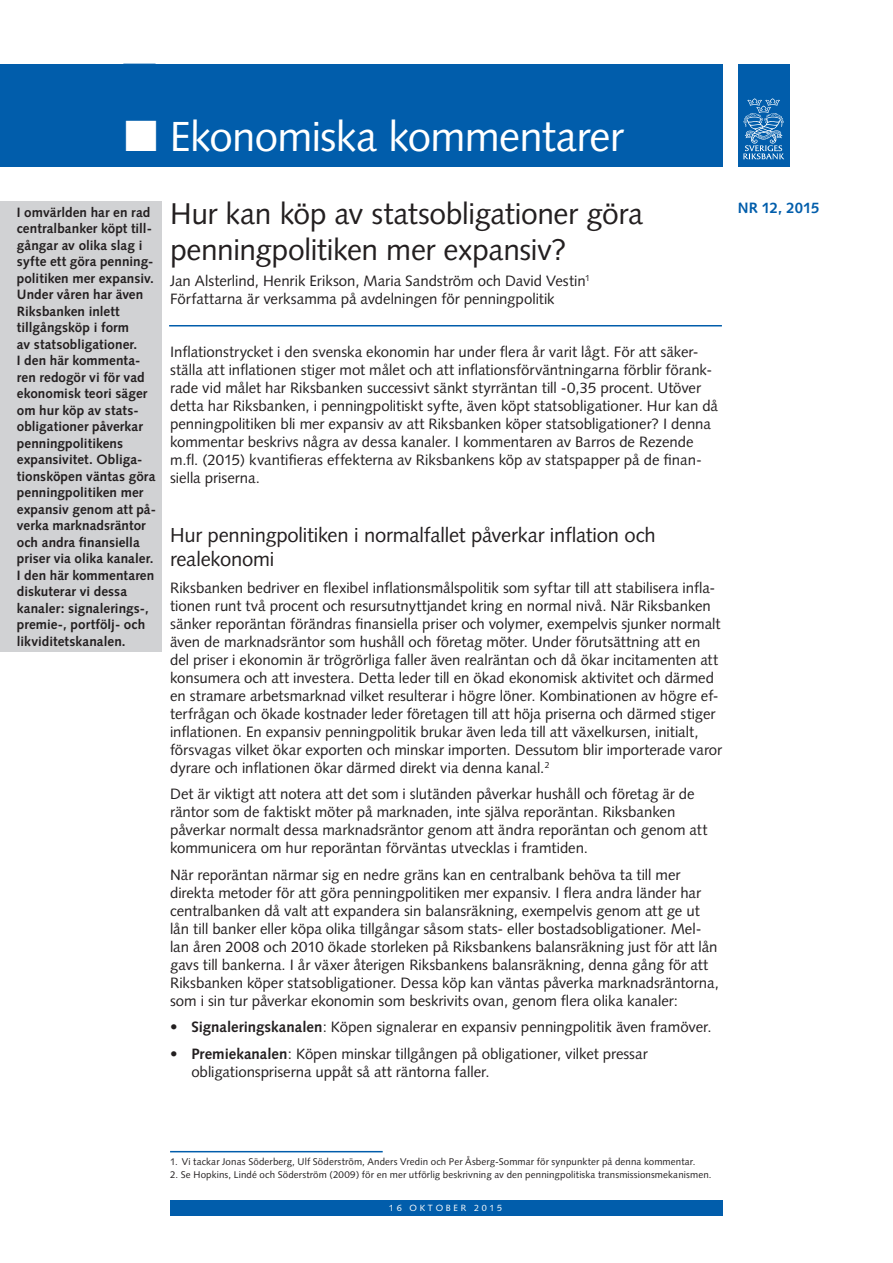
<style>
.page{position:relative;width:893px;height:1263px;background:#fff}
.page>*{position:absolute;margin:0;border:0;box-sizing:border-box;transform-origin:0 0}
.t1{font:42px "Syntax";color:#fff}
.t2{font:30px/36px "Syntax";letter-spacing:-.015em;color:#231f20}
.t3{font:20.25px/24px "Syntax";letter-spacing:-.01em;color:#231f20}
.t4{font:15px/18px "Syntax";letter-spacing:-.005em;color:#231f20}
.t5{font:700 15px "Syntax";color:#015dab}
.t6{font:700 13.5px/16.5px "Syntax";letter-spacing:.005em;color:#231f20}
.t7{font:9.75px "Syntax";letter-spacing:.01em;color:#231f20}
.t8{font:9px "Syntax";letter-spacing:.3em;color:#fff}
.s1{font-family:"Monotype Sorts"}
.s2{font-weight:700}
</style>
<div class="page">
<div style="left:170px;top:1200px;width:552px;height:16px;background:#015dab"></div>
<div style="left:0;top:201px;width:161px;height:451px;background:#d1d2d4"></div>
<hr style="left:169px;top:325px;width:553px;height:1px;background:#015dab">
<div style="left:0;top:64px;width:723px;height:103px;background:#015dab"></div>
<div style="left:738px;top:64px;width:51px;height:103px;background:#015dab"></div>
<svg style="left:743px;top:98px;width:41px;height:61px"></svg>
<hr style="left:170px;top:1151px;width:213px;height:1px;background:#015dab">
<h1 class="t1" style="left:125px;top:111px;width:501px"><span class="s1">n</span> Ekonomiska kommentarer</h1>
<p class="t6" style="left:17px;top:204px;width:141px">I omvärlden har en rad centralbanker köpt till&shy;gångar av olika slag i syfte ett göra penning&shy;politiken mer expansiv.<br>Under våren har även<br>Riksbanken inlett tillgångsköp i form<br>av statsobligationer.<br>I den här kommenta&shy;ren redogör vi för vad ekonomisk teori säger om hur köp av stats&shy;obligationer påverkar penningpolitikens expansivitet. Obliga&shy;tionsköpen väntas göra penningpolitiken mer expansiv genom att på&shy;verka marknadsräntor och andra finansiella priser via olika kanaler.<br>I den här kommentaren diskuterar vi dessa kanaler: signalerings‑, premie‑, portfölj‑ och likviditetskanalen.</p>
<h2 class="t2" style="left:170px;top:195px;width:475px">Hur kan köp av statsobligationer göra penningpolitiken mer expansiv?</h2>
<p class="t4" style="left:170px;top:272px;width:421px">Jan Alsterlind, Henrik Erikson, Maria Sandström och David Vestin<sup>1<br></sup>Författarna är verksamma på avdelningen för penningpolitik</p>
<p class="t4" style="left:170px;top:343px;width:549px">I nflationstrycket i den svenska ekonomin har under flera år varit lågt. För att säker&shy;ställa att inflationen stiger mot målet och att inflationsförväntningarna förblir förank&shy;rade vid målet har Riksbanken successivt sänkt styrräntan till -0,35 procent. Utöver detta har Riksbanken, i penningpolitiskt syfte, även köpt statsobligationer. Hur kan då penningpolitiken bli mer expansiv av att Riksbanken köper statsobligationer? I denna kommentar beskrivs några av dessa kanaler. I kommentaren av Barros de Rezende m.fl. (2015) kvantifieras effekterna av Riksbankens köp av statspapper på de finan&shy;siella priserna.</p>
<h3 class="t3" style="left:170px;top:523px;width:487px">Hur penningpolitiken i normalfallet påverkar inflation och realekonomi</h3>
<p class="t4" style="left:170px;top:578px;width:554px">Riksbanken bedriver en flexibel inflationsmålspolitik som syftar till att stabilisera infla&shy;tionen runt två procent och resursutnyttjandet kring en normal nivå. N är Riksbanken sänker reporäntan förändras finansiella priser och volymer, exempelvis sjunker normalt även de marknadsräntor som hushåll och företag möter. Under förutsättning att en del priser i ekonomin är trögrörliga faller även realräntan och då ökar incitamenten att konsumera och att investera. Detta leder till en ökad ekonomisk aktivitet och därmed en stramare arbetsmarknad vilket resulterar i högre löner. Kombinationen av högre ef&shy;terfrågan och ökade kostnader leder företagen till att höja priserna och därmed stiger inflationen. En expansiv penningpolitik brukar även leda till att växelkursen, initialt, försvagas vilket ökar exporten och minskar importen. Dessutom blir importerade varor dyrare och inflationen ökar därmed direkt via denna kanal.<sup>2</sup></p>
<p class="t4" style="left:170px;top:785px;width:539px">Det är viktigt att notera att det som i slutänden påverkar hushåll och företag är de räntor som de faktiskt möter på marknaden, inte själva reporäntan. Riksbanken påverkar normalt dessa marknadsräntor genom att ändra reporäntan och genom att kommunicera om hur reporäntan förväntas utvecklas i framtiden.</p>
<p class="t4" style="left:170px;top:865px;width:550px">N är reporäntan närmar sig en nedre gräns kan en centralbank behöva ta till mer direkta metoder för att göra penningpolitiken mer expansiv. I flera andra länder har centralbanken då valt att expandera sin balansräkning, exempelvis genom att ge ut lån till banker eller köpa olika tillgångar såsom stats- eller bostadsobligationer. Mel&shy;lan åren 2008 och 2010 ökade storleken på Riksbankens balansräkning just för att lån gavs till bankerna. I år växer återigen Riksbankens balansräkning, denna gång för att Riksbanken köper statsobligationer. Dessa köp kan väntas påverka marknadsräntorna, som i sin tur påverkar ekonomin som beskrivits ovan, genom flera olika kanaler:</p>
<p class="t4" style="left:170px;top:1018px;width:543px"><span class="s2">• Signaleringskanalen</span>: Köpen signalerar en expansiv penningpolitik även framöver.</p>
<p class="t4" style="left:191px;top:1044px;width:458px;text-indent:-21px"><span class="s2">• Premiekanalen</span>: Köpen minskar tillgången på obligationer, vilket pressar obligationspriserna uppåt så att räntorna faller.</p>
<p class="t5" style="left:738px;top:199px;width:83px">nr 12, 2015</p>
<p class="t7" style="left:170px;top:1156px;width:527px">1. Vi tackar Jonas Söderberg, Ulf Söderström, Anders Vredin och Per Åsberg-Sommar för synpunkter på denna kommentar.</p>
<p class="t7" style="left:170px;top:1169px;width:543px">2. Se Hopkins, Lindé och Söderström (2009) för en mer utförlig beskrivning av den penningpolitiska transmissionsmekanismen.</p>
<p class="t8" style="left:389px;top:1203px;width:115px">16 oktober 2015</p>
</div>
